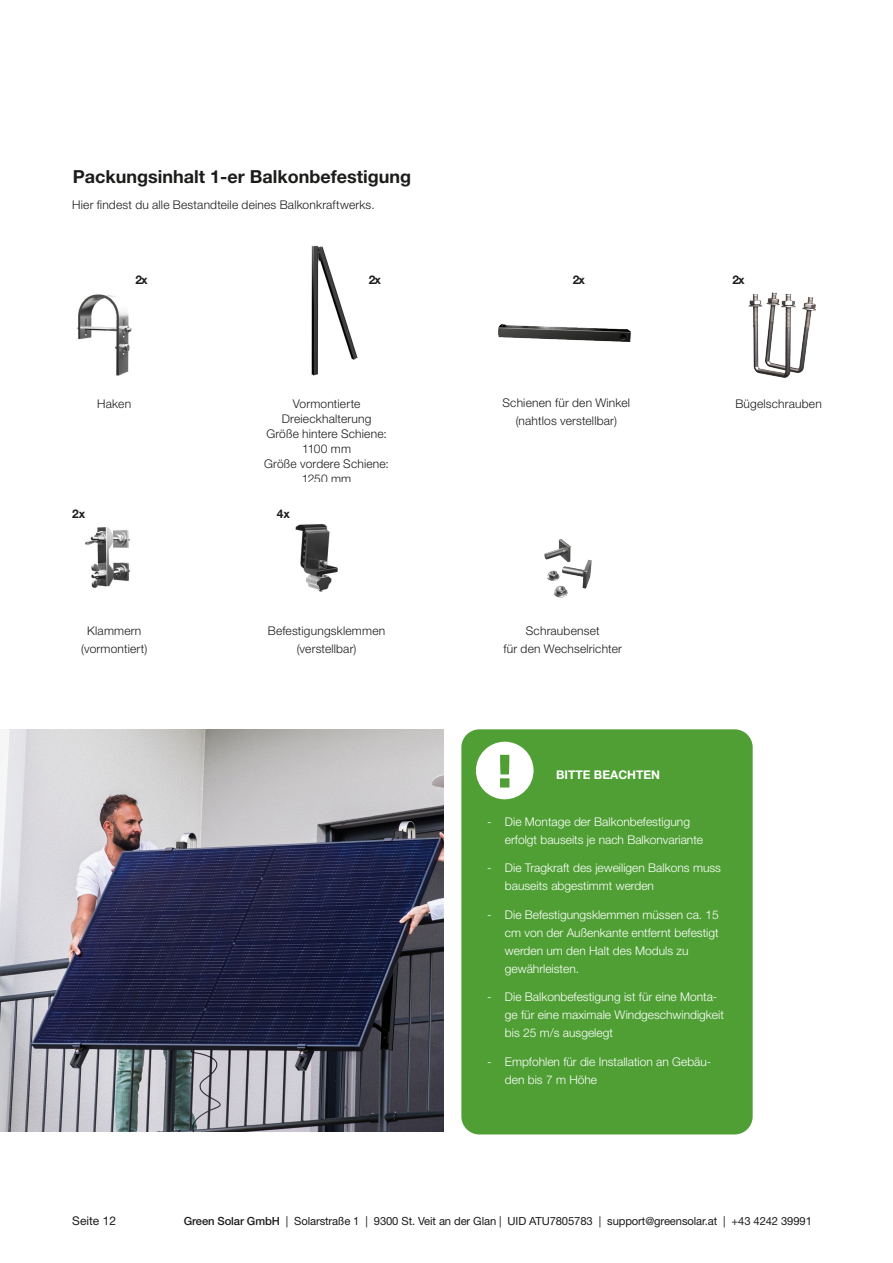
<style>
.page{position:relative;width:893px;height:1263px;background:#fff}
.page>*{position:absolute;margin:0;border:0;box-sizing:border-box;transform-origin:0 0}
.t1{font:700 18px "Helvetica Neue LT Std";color:#1c1c1b}
.fließtext2{font:300 12px/18px "Helvetica Neue LT Std";color:#fff}
.Hervorhebung{font:300 12px/15px "Helvetica Neue LT Std";letter-spacing:.015em;color:#1c1c1b;text-align:center}
.t2{font:700 12px "Helvetica Neue LT Std";color:#fff}
.t3{font:700 12px "Helvetica Neue LT Std";letter-spacing:-.075em;color:#1c1c1b}
.t4{font:12px "Helvetica Neue LT Std";color:#1c1c1b}
.t5{font:11.25px "Helvetica Neue LT Std";letter-spacing:-.01em;color:#1c1c1b}
.s1{font-weight:500}
</style>
<div class="page">
<img style="left:498px;top:324px;width:133px;height:18px">
<img style="left:85px;top:527px;width:46px;height:61px">
<img style="left:77px;top:294px;width:55px;height:82px">
<img style="left:295px;top:524px;width:43px;height:68px">
<img style="left:311px;top:245px;width:47px;height:131px">
<div style="left:461px;top:729px;width:292px;height:405px;background:#4f9f34;border-radius:18px"></div>
<svg style="left:476px;top:741px;width:58px;height:58px"></svg>
<img style="left:544px;top:539px;width:48px;height:59px">
<img style="left:0;top:729px;width:443px;height:402px">
<img style="left:748px;top:292px;width:68px;height:86px">
<p class="t1" style="left:73px;top:165px;width:340px">Packungsinhalt 1-er Balkonbefestigung</p>
<p class="Hervorhebung" style="left:72px;top:197px;width:304px">Hier findest du alle Bestandteile deines Balkonkraftwerks.</p>
<p class="t3" style="left:135px;top:273px;width:14px">2x</p>
<p class="t3" style="left:369px;top:273px;width:14px">2x</p>
<p class="t3" style="left:573px;top:273px;width:14px">2x</p>
<p class="t3" style="left:72px;top:506px;width:15px">2x</p>
<p class="Hervorhebung" style="left:97px;top:395px;width:35px">Haken</p>
<p class="Hervorhebung" style="left:502px;top:395px;width:129px">Schienen für den Winkel</p>
<p class="Hervorhebung" style="left:516px;top:413px;width:103px">(nahtlos verstellbar)</p>
<p class="Hervorhebung" style="left:264px;top:395px;width:126px">Vormontierte<br>Dreieckhalterung<br>Größe hintere Schiene:<br>1100 mm<br>Größe vordere Schiene:<br>1250 mm</p>
<p class="t3" style="left:277px;top:506px;width:15px">4x</p>
<p class="Hervorhebung" style="left:87px;top:623px;width:56px">Klammern</p>
<p class="Hervorhebung" style="left:81px;top:641px;width:68px">(vormontiert)</p>
<p class="Hervorhebung" style="left:268px;top:623px;width:119px">Befestigungsklemmen</p>
<p class="Hervorhebung" style="left:297px;top:641px;width:61px">(verstellbar)</p>
<p class="Hervorhebung" style="left:503px;top:621px;width:120px;line-height:18px">Schraubenset<br>für den Wechselrichter</p>
<p class="t3" style="left:732px;top:273px;width:14px">2x</p>
<p class="Hervorhebung" style="left:735px;top:395px;width:88px">Bügelschrauben</p>
<p class="t2" style="left:556px;top:767px;width:105px">BITTE BEACHTEN</p>
<p class="fließtext2" style="left:505px;top:812px;width:200px;text-indent:-18px">- Die Montage der Balkonbefestigung erfolgt bauseits je nach Balkonvariante</p>
<p class="fließtext2" style="left:505px;top:859px;width:218px;text-indent:-18px">- Die Tragkraft des jeweiligen Balkons muss bauseits abgestimmt werden</p>
<p class="fließtext2" style="left:505px;top:905px;width:216px;text-indent:-18px">- Die Befestigungsklemmen müssen ca. 15 cm von der Außenkante entfernt befestigt werden um den Halt des Moduls zu gewährleisten.</p>
<p class="fließtext2" style="left:505px;top:988px;width:220px;text-indent:-18px">- Die Balkonbefestigung ist für eine Monta&shy;ge für eine maximale Windgeschwindigkeit bis 25 m/s ausgelegt</p>
<p class="fließtext2" style="left:505px;top:1052px;width:208px;text-indent:-18px">- Empfohlen für die Installation an Gebäu&shy;den bis 7 m Höhe</p>
<p class="t4" style="left:72px;top:1213px;width:45px">Seite 12</p>
<p class="t5" style="left:184px;top:1214px;width:630px"><span class="s1">Green Solar GmbH</span> | Solarstraße 1 | 9300 St. Veit an der Glan | UID ATU7805783 | support@greensolar.at | +43 4242 39991</p>
</div>
